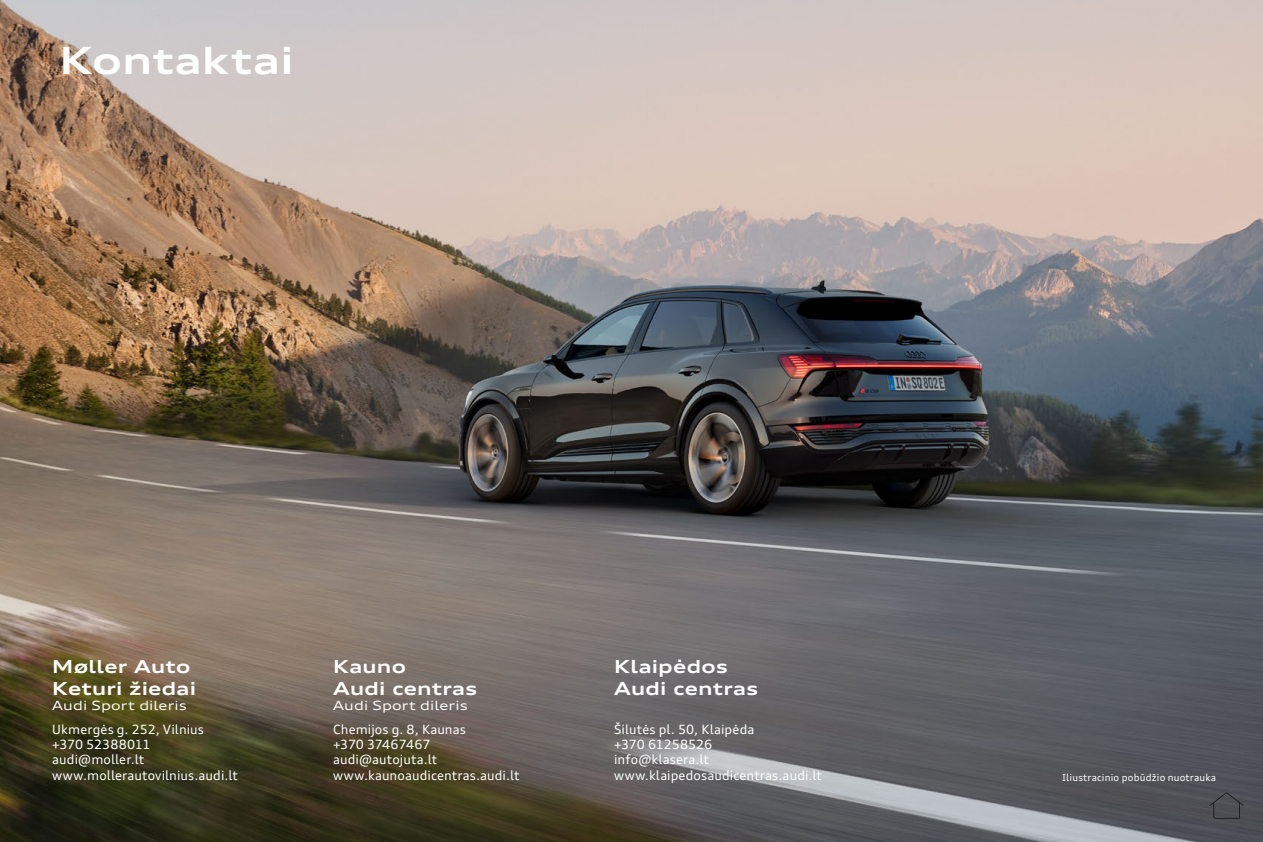
<style>
.page{position:relative;width:1263px;height:842px;background:#fff}
.page>*{position:absolute;margin:0;border:0;box-sizing:border-box;transform-origin:0 0}
.t1{font:700 expanded 37.5px "Audi Type";letter-spacing:.005em;color:#fff}
.t2{font:700 expanded 18px/21.6px "Audi Type";letter-spacing:.015em;color:#fff}
.t3{font:12.75px/15.3px "Audi Type";letter-spacing:.005em;color:#fff}
.t4{font:expanded 12.75px "Audi Type";letter-spacing:.01em;color:#fff}
.t5{font:9.75px "Audi Type";letter-spacing:.02em;color:#fff}
</style>
<div class="page">
<img style="left:0;top:0;width:1263px;height:842px">
<svg style="left:1209px;top:792px;width:35px;height:27px"></svg>
<h1 class="t1" style="left:60px;top:37px;width:236px">Kontaktai</h1>
<h2 class="t2" style="left:52px;top:656px;width:145px">Møller Auto<br>Keturi žiedai</h2>
<p class="t4" style="left:52px;top:697px;width:136px">Audi Sport dileris</p>
<p class="t3" style="left:52px;top:721px;width:187px">Ukmergės g. 252, Vilnius +370 52388011 audi@moller.lt www.mollerautovilnius.audi.lt</p>
<h2 class="t2" style="left:333px;top:656px;width:145px">Kauno<br>Audi centras</h2>
<p class="t4" style="left:333px;top:697px;width:136px">Audi Sport dileris</p>
<p class="t3" style="left:333px;top:721px;width:188px">Chemijos g. 8, Kaunas<br>+370 37467467 audi@autojuta.lt www.kaunoaudicentras.audi.lt</p>
<h2 class="t2" style="left:614px;top:656px;width:145px">Klaipėdos<br>Audi centras</h2>
<p class="t3" style="left:614px;top:721px;width:209px">Šilutės pl. 50, Klaipėda<br>+370 61258526<br>info@klasera.lt www.klaipedosaudicentras.audi.lt</p>
<p class="t5" style="left:1062px;top:771px;width:155px">Iliustracinio pobūdžio nuotrauka</p>
</div>
